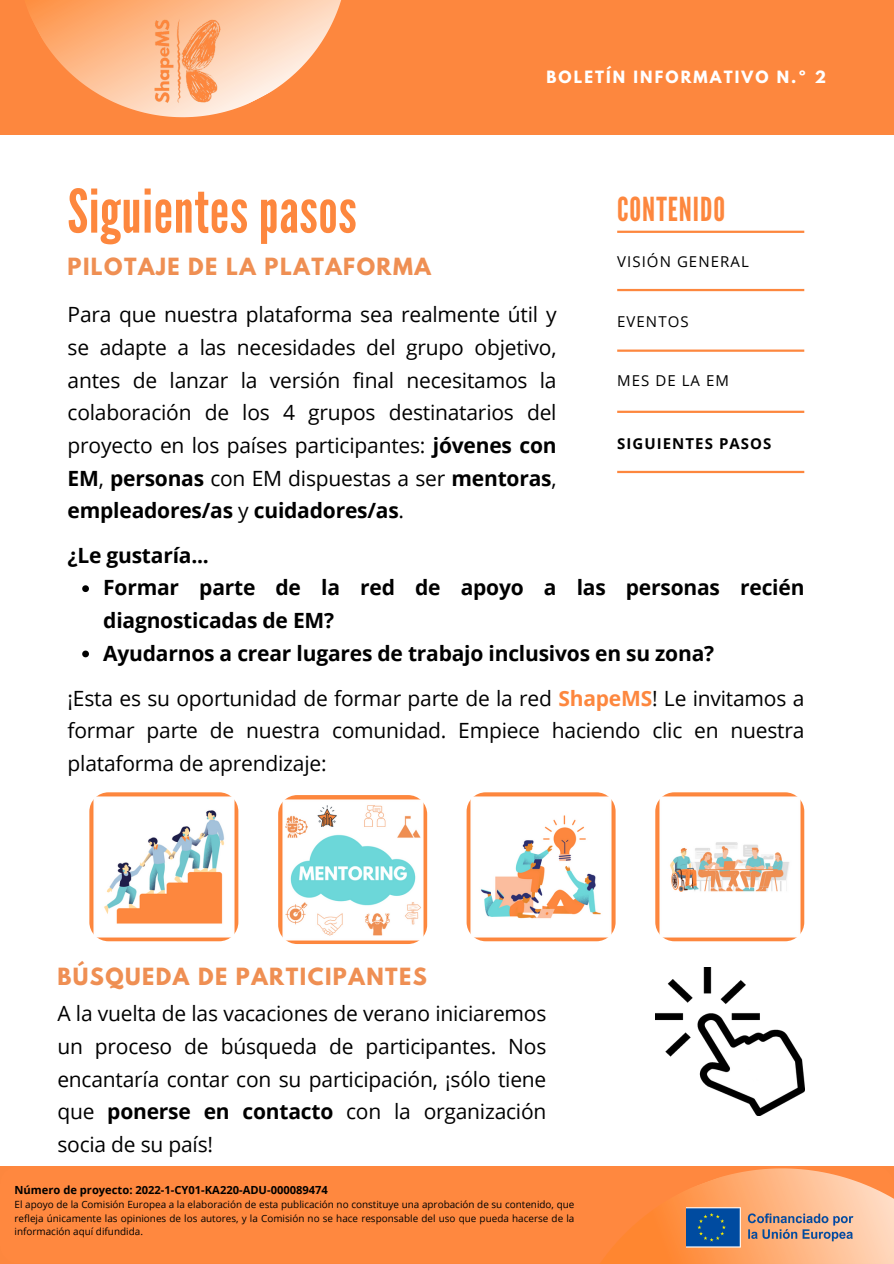
<style>
.page{position:relative;width:894px;height:1264px;background:#fff}
.page>*{position:absolute;margin:0;border:0;box-sizing:border-box;transform-origin:0 0}
.t1{font:60px "League Gothic";letter-spacing:.01em;color:#fd873e}
.t2{font:33px "League Gothic";letter-spacing:.03em;color:#fd873e}
.t3{font:21px/32.7px "Open Sans";letter-spacing:-.01em;color:#000;text-align:justify}
.t4{font:700 21px/32.7px "Open Sans";letter-spacing:-.01em;color:#000}
.t5{font:700 21px "League Spartan";letter-spacing:.07em;color:#ef8f53}
.t6{font:15px "Open Sans";letter-spacing:.07em;color:#000}
.t7{font:700 15px "League Spartan";letter-spacing:.14em;color:#fff}
.t8{font:700 15px "Open Sans";letter-spacing:.07em;color:#000}
.t9{font:700 11.1px "Open Sans";color:#000}
.t10{font:9.9px/13.5px "Open Sans";color:#000;text-align:justify}
.s1{font-weight:700}
.s2{font-weight:700;color:#fd873e}
</style>
<div class="page">
<div style="left:0;top:0;width:893px;height:135px;background:#fd873e"></div>
<svg style="left:27px;top:0;width:314px;height:118px"></svg>
<img style="left:140px;top:17px;width:86px;height:87px">
<hr style="left:617px;top:289px;width:187px;height:2px;background:#fd873e">
<hr style="left:617px;top:410px;width:187px;height:3px;background:#fd873e">
<hr style="left:617px;top:349px;width:187px;height:3px;background:#fd873e">
<hr style="left:617px;top:471px;width:187px;height:2px;background:#fd873e">
<hr style="left:617px;top:231px;width:187px;height:2px;background:#fd873e">
<div style="left:0;top:1166px;width:893px;height:97px;background:#ff883f;border-radius:18px"></div>
<svg style="left:601px;top:1115px;width:292px;height:148px"></svg>
<img style="left:89px;top:792px;width:149px;height:149px">
<img style="left:655px;top:792px;width:149px;height:149px">
<img style="left:278px;top:795px;width:149px;height:149px">
<img style="left:466px;top:792px;width:149px;height:149px">
<img style="left:655px;top:967px;width:149px;height:148px">
<svg style="left:82px;top:585px;width:7px;height:7px"></svg>
<svg style="left:82px;top:650px;width:7px;height:7px"></svg>
<img style="left:686px;top:1206px;width:190px;height:41px">
<h2 class="t7" style="left:546px;top:70px;width:281px">BOLETÍN INFORMATIVO N.º 2</h2>
<p class="t1" style="left:68px;top:176px;width:290px">Siguientes pasos</p>
<h5 class="t5" style="left:68px;top:256px;width:365px">PILOTAJE DE LA PLATAFORMA</h5>
<p class="t3" style="left:68px;top:298px;width:490px">Para que nuestra plataforma sea realmente útil y se adapte a las necesidades del grupo objetivo, antes de lanzar la versión final necesitamos la colaboración de los 4 grupos destinatarios del proyecto en los países participantes: <span class="s1">jóvenes con EM</span>, <span class="s1">personas</span> con EM dispuestas a ser <span class="s1">mentoras</span>, <span class="s1">empleadores/as</span> y <span class="s1">cuidadores/as</span>.</p>
<p class="t2" style="left:617px;top:190px;width:109px">CONTENIDO</p>
<p class="t6" style="left:617px;top:250px;width:133px">VISIÓN GENERAL</p>
<p class="t6" style="left:617px;top:311px;width:73px">EVENTOS</p>
<h6 class="t6" style="left:617px;top:370px;width:113px">MES DE LA EM</h6>
<h4 class="t8" style="left:617px;top:432px;width:156px">SIGUIENTES PASOS</h4>
<p class="t4" style="left:68px;top:538px;width:143px">¿Le gustaría...</p>
<h3 class="t4" style="left:103px;top:571px;width:702px">Formar parte de la red de apoyo a las personas recién diagnosticadas de EM?</h3>
<p class="t4" style="left:103px;top:636px;width:612px">Ayudarnos a crear lugares de trabajo inclusivos en su zona?</p>
<h5 class="t3" style="left:68px;top:681px;width:738px">¡Esta es su oportunidad de formar parte de la red <span class="s2">ShapeMS</span>! Le invitamos a formar parte de nuestra comunidad. Empiece haciendo clic en nuestra plataforma de aprendizaje:</h5>
<p class="t5" style="left:57px;top:966px;width:371px">BÚSQUEDA DE PARTICIPANTES</p>
<p class="t3" style="left:57px;top:996px;width:490px">A la vuelta de las vacaciones de verano iniciaremos un proceso de búsqueda de participantes. Nos encantaría contar con su participación, ¡sólo tiene que <span class="s1">ponerse en contacto</span> con la organización socia de su país!</p>
<h5 class="t9" style="left:15px;top:1182px;width:315px">Número de proyecto: 2022-1-CY01-KA220-ADU-000089474</h5>
<p class="t10" style="left:15px;top:1197px;width:561px">El apoyo de la Comisión Europea a la elaboración de esta publicación no constituye una aprobación de su contenido, que refleja únicamente las opiniones de los autores, y la Comisión no se hace responsable del uso que pueda hacerse de la información aquí difundida.</p>
</div>
